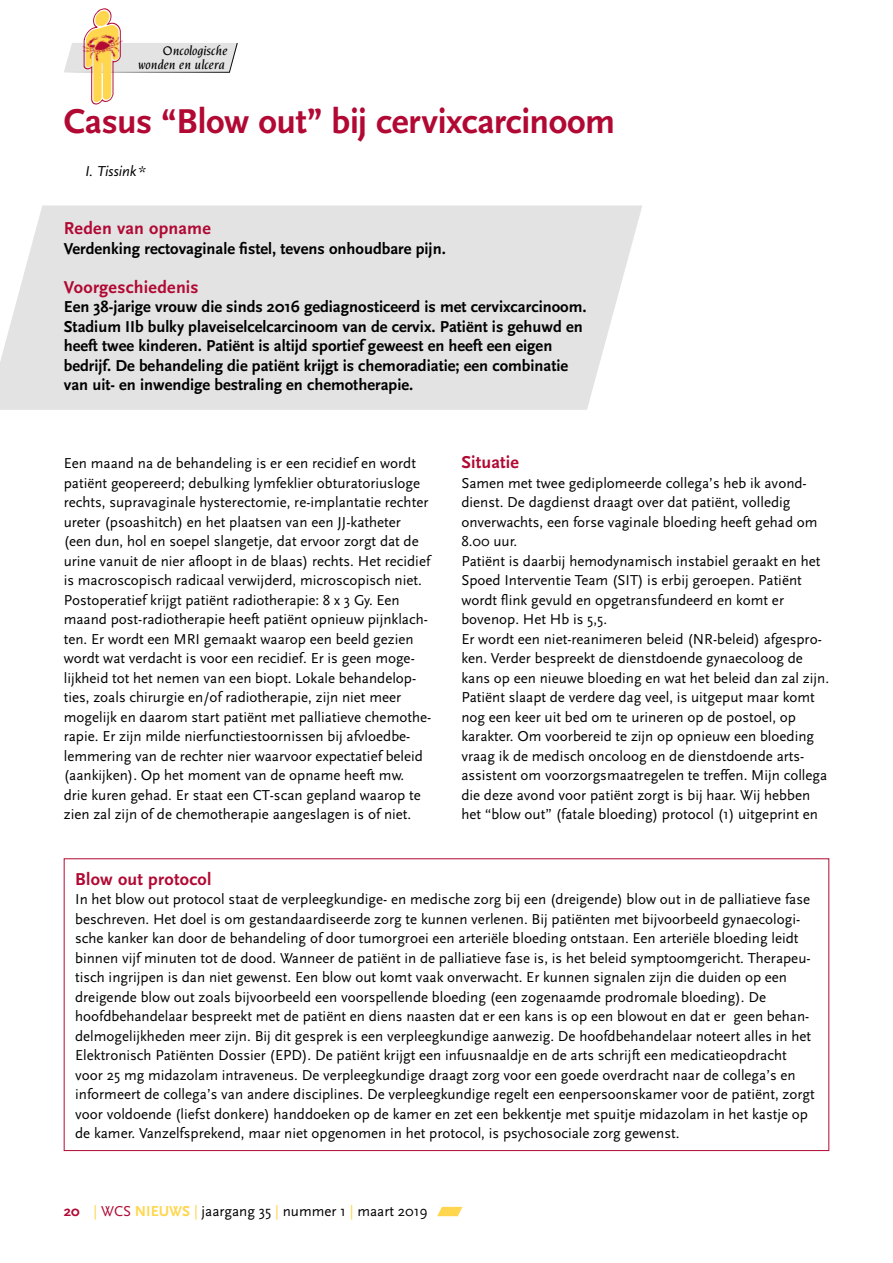
<style>
.page{position:relative;width:893px;height:1263px;background:#fff}
.page>*{position:absolute;margin:0;border:0;box-sizing:border-box;transform-origin:0 0}
.t1{font:700 36px "Scala Sans";letter-spacing:-.01em;color:#b10933}
.t2{font:700 18px "Scala Sans";letter-spacing:.01em;color:#b10933}
.t3{font:700 16.5px/19.5px "Scala Sans";color:#000}
.t4{font:15px/19.5px "Scala Sans";color:#000}
.t5{font:italic 15px "Scala Sans";color:#000}
.t6{font:italic 500 13.5px/13.5px "Novarese Std";color:#000;text-align:right}
.s1{font-weight:700;color:#b10933}
.s2{color:#ffd64d}
.s3{color:#b10933}
.s4{font-weight:700;color:#ffd64d}
</style>
<div class="page">
<svg style="left:437px;top:1207px;width:25px;height:9px"></svg>
<svg style="left:0;top:205px;width:642px;height:205px;background:#e4e4e4"></svg>
<svg style="left:64px;top:8px;width:174px;height:97px"></svg>
<img style="left:80px;top:31px;width:47px;height:33px">
<p class="t6" style="left:138px;top:44px;width:91px">Oncologische wonden en ulcera</p>
<h1 class="t1" style="left:64px;top:102px;width:553px">Casus “Blow out” bij cervixcarcinoom</h1>
<p class="t5" style="left:85px;top:163px;width:62px">I. Tissink *</p>
<p class="t2" style="left:64px;top:219px;width:148px">Reden van opname</p>
<p class="t3" style="left:64px;top:239px;width:384px">Verdenking rectovaginale fistel, tevens onhoudbare pijn.</p>
<p class="t2" style="left:64px;top:277px;width:136px">Voorgeschiedenis</p>
<p class="t3" style="left:64px;top:298px;width:524px">Een 38-jarige vrouw die sinds 2016 gediagnosticeerd is met cervixcarcinoom.<br>Stadium IIb bulky plaveiselcelcarcinoom van de cervix. Patiënt is gehuwd en heeft twee kinderen. Patiënt is altijd sportief geweest en heeft een eigen bedrijf. De behandeling die patiënt krijgt is chemoradiatie; een combinatie van uit- en inwendige bestraling en chemotherapie.</p>
<p class="t4" style="left:64px;top:454px;width:369px">Een maand na de behandeling is er een recidief en wordt patiënt geopereerd; debulking lymfeklier obturatoriusloge rechts, supravaginale hysterectomie, re-implantatie rechter ureter (psoashitch) en het plaatsen van een JJ-katheter (een dun, hol en soepel slangetje, dat ervoor zorgt dat de urine vanuit de nier afloopt in de blaas) rechts. Het recidief is macroscopisch radicaal verwijderd, microscopisch niet.<br>Postoperatief krijgt patiënt radiotherapie: 8 x 3 Gy. Een maand post-radiotherapie heeft patiënt opnieuw pijnklach&shy;ten. Er wordt een MRI gemaakt waarop een beeld gezien wordt wat verdacht is voor een recidief. Er is geen moge&shy;lijkheid tot het nemen van een biopt. Lokale behandelop&shy;ties, zoals chirurgie en/of radiotherapie, zijn niet meer mogelijk en daarom start patiënt met palliatieve chemothe&shy;rapie. Er zijn milde nierfunctiestoornissen bij afvloedbe&shy;lemmering van de rechter nier waarvoor expectatief beleid (aankijken). Op het moment van de opname heeft mw. drie kuren gehad. Er staat een CT-scan gepland waarop te zien zal zijn of de chemotherapie aangeslagen is of niet.</p>
<p class="t2" style="left:461px;top:453px;width:59px">Situatie</p>
<p class="t4" style="left:461px;top:473px;width:369px">Samen met twee gediplomeerde collega’s heb ik avond&shy;dienst. De dagdienst draagt over dat patiënt, volledig onverwachts, een forse vaginale bloeding heeft gehad om 8.00 uur.<br>Patiënt is daarbij hemodynamisch instabiel geraakt en het Spoed Interventie Team (SIT) is erbij geroepen. Patiënt wordt flink gevuld en opgetransfundeerd en komt er bovenop. Het Hb is 5,5.<br>Er wordt een niet-reanimeren beleid (NR-beleid) afgespro&shy;ken. Verder bespreekt de dienstdoende gynaecoloog de kans op een nieuwe bloeding en wat het beleid dan zal zijn.<br>Patiënt slaapt de verdere dag veel, is uitgeput maar komt nog een keer uit bed om te urineren op de postoel, op karakter. Om voorbereid te zijn op opnieuw een bloeding vraag ik de medisch oncoloog en de dienstdoende arts&shy;assistent om voorzorgsmaatregelen te treffen. Mijn collega die deze avond voor patiënt zorgt is bij haar. Wij hebben het “blow out” (fatale bloeding) protocol (1) uitgeprint en</p>
<p class="t2" style="left:75px;top:869px;width:138px">Blow out protocol</p>
<p class="t4" style="left:75px;top:890px;width:741px">In het blow out protocol staat de verpleegkundige- en medische zorg bij een (dreigende) blow out in de palliatieve fase beschreven. Het doel is om gestandaardiseerde zorg te kunnen verlenen. Bij patiënten met bijvoorbeeld gynaecologi&shy;sche kanker kan door de behandeling of door tumorgroei een arteriële bloeding ontstaan. Een arteriële bloeding leidt binnen vijf minuten tot de dood. Wanneer de patiënt in de palliatieve fase is, is het beleid symptoomgericht. Therapeu&shy;tisch ingrijpen is dan niet gewenst. Een blow out komt vaak onverwacht. Er kunnen signalen zijn die duiden op een dreigende blow out zoals bijvoorbeeld een voorspellende bloeding (een zogenaamde prodromale bloeding). De hoofdbehandelaar bespreekt met de patiënt en diens naasten dat er een kans is op een blowout en dat er geen behan&shy;delmogelijkheden meer zijn. Bij dit gesprek is een verpleegkundige aanwezig. De hoofdbehandelaar noteert alles in het Elektronisch Patiënten Dossier (EPD). De patiënt krijgt een infuusnaaldje en de arts schrijft een medicatieopdracht voor 25 mg midazolam intraveneus. De verpleegkundige draagt zorg voor een goede overdracht naar de collega’s en informeert de collega’s van andere disciplines. De verpleegkundige regelt een eenpersoonskamer voor de patiënt, zorgt voor voldoende (liefst donkere) handdoeken op de kamer en zet een bekkentje met spuitje midazolam in het kastje op de kamer. Vanzelfsprekend, maar niet opgenomen in het protocol, is psychosociale zorg gewenst.</p>
<p class="t4" style="left:64px;top:1202px;width:365px"><span class="s1">20</span> <span class="s2">|</span> <span class="s3">WCS</span> <span class="s4">NIEUWS</span> <span class="s2">|</span> jaargang 35 <span class="s2">|</span> nummer 1 <span class="s2">|</span> maart 2019</p>
</div>
